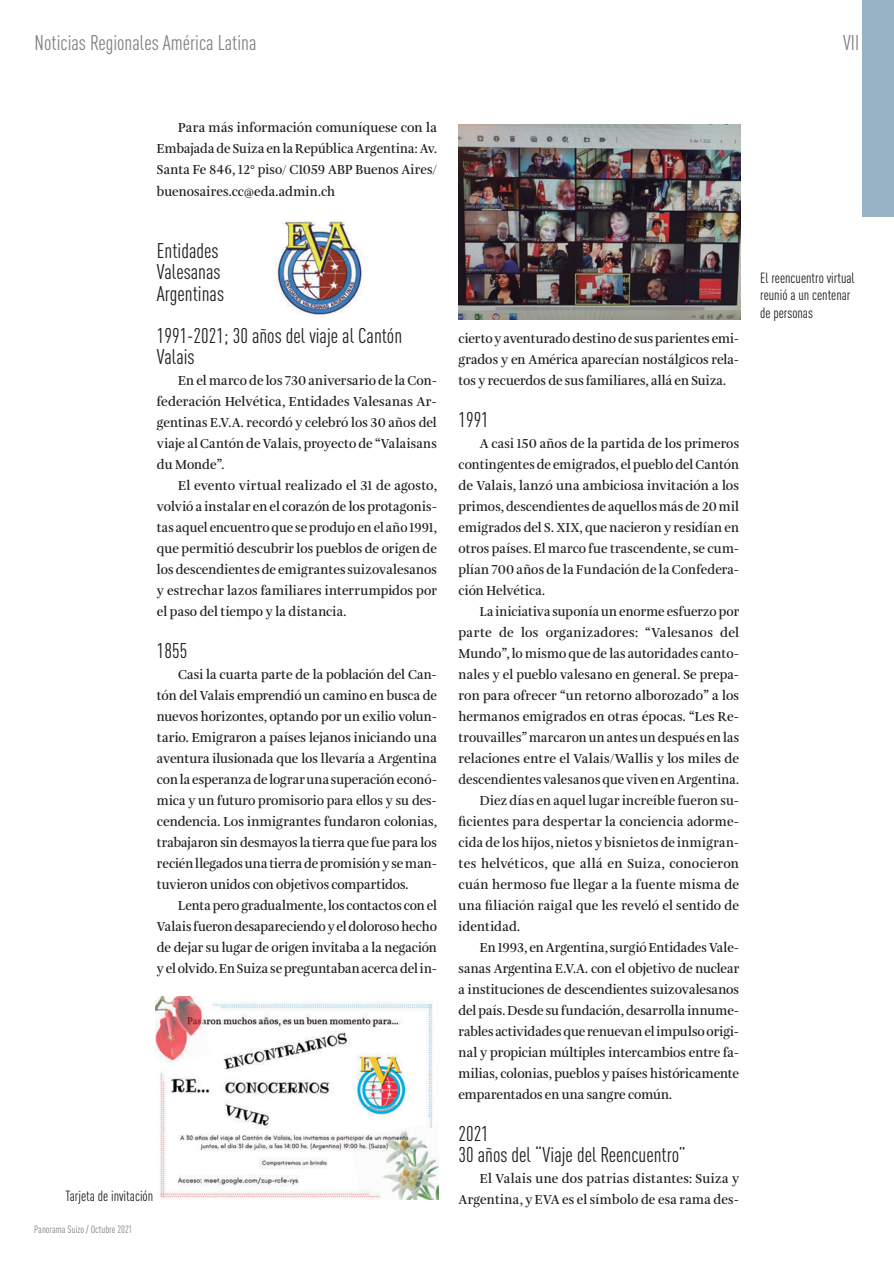
<style>
.page{position:relative;width:894px;height:1263px;background:#fff}
.page>*{position:absolute;margin:0;border:0;box-sizing:border-box;transform-origin:0 0}
.t1{font:condensed 21px/21px "DINOT";color:#231f20}
.t2{font:condensed 21px "DINOT";color:#808285}
.t3{font:condensed 14.7px/17.5px "DINOT";color:#231f20}
.t4{font:600 13.5px/21px "Amalia Pro";letter-spacing:.005em;color:#231f20;text-align:justify;scale:.95 1}
.t5{font:600 13.5px/21px "Amalia Pro";letter-spacing:.005em;color:#231f20;text-align:justify;scale:.96 1}
.t6{font:600 13.5px/21px "Amalia Pro";letter-spacing:.005em;color:#231f20;text-align:justify}
.t7{font:600 13.5px "Amalia Pro";letter-spacing:.005em;color:#231f20;scale:.94 1}
.t8{font:600 13.5px "Amalia Pro";letter-spacing:.025em;color:#231f20}
.t9{font:condensed 10.5px "DINOT";color:#808285}
</style>
<div class="page">
<div style="left:861px;top:0;width:32px;height:216px;background:#99b3c6"></div>
<img style="left:275px;top:221px;width:87px;height:94px">
<img style="left:155px;top:996px;width:283px;height:203px">
<img style="left:458px;top:124px;width:282px;height:195px">
<h1 class="t2" style="left:35px;top:30px;width:223px">Noticias Regionales América Latina</h1>
<h1 class="t2" style="left:842px;top:30px;width:18px">VII</h1>
<p class="t6" style="left:157px;top:118px;width:281px;text-indent:21px">Para más información comuníquese con la Embajada de Suiza en la República Argentina: Av.<br>Santa Fe 846, 12° piso/ C1059 ABP Buenos Aires/ buenosaires.cc@eda.admin.ch</p>
<h1 class="t1" style="left:157px;top:240px;width:69px">Entidades<br>Valesanas<br>Argentinas</h1>
<h1 class="t1" style="left:157px;top:324px;width:247px">1991-2021; 30 años del viaje al Cantón<br>Valais</h1>
<p class="t4" style="left:157px;top:370px;width:296px;text-indent:21px">En el marco de los 730 aniversario de la Con&shy;federación Helvética, Entidades Valesanas Ar&shy;gentinas E.V.A. recordó y celebró los 30 años del viaje al Cantón de Valais, proyecto de “Valaisans du Monde”.</p>
<p class="t6" style="left:157px;top:475px;width:281px;text-indent:21px">El evento virtual realizado el 31 de agosto, volvió a instalar en el corazón de los protagonis&shy;tas aquel encuentro que se produjo en el año 1991, que permitió descubrir los pueblos de origen de los descendientes de emigrantes suizovalesanos y estrechar lazos familiares interrumpidos por el paso del tiempo y la distancia.</p>
<h1 class="t1" style="left:157px;top:639px;width:32px">1855</h1>
<p class="t5" style="left:157px;top:664px;width:293px;text-indent:21px">Casi la cuarta parte de la población del Can&shy;tón del Valais emprendió un camino en busca de nuevos horizontes, optando por un exilio volun&shy;tario. Emigraron a países lejanos iniciando una aventura ilusionada que los llevaría a Argentina con la esperanza de lograr una superación econó&shy;mica y un futuro promisorio para ellos y su des&shy;cendencia. Los inmigrantes fundaron colonias, trabajaron sin desmayos la tierra que fue para los recién llegados una tierra de promisión y se man&shy;tuvieron unidos con objetivos compartidos.</p>
<p class="t4" style="left:157px;top:895px;width:296px;text-indent:21px">Lenta pero gradualmente, los contactos con el Valais fueron desapareciendo y el doloroso hecho de dejar su lugar de origen invitaba a la negación y el olvido. En Suiza se preguntaban acerca del in-</p>
<p class="t3" style="left:65px;top:1187px;width:89px">Tarjeta de invitación</p>
<p class="t9" style="left:34px;top:1223px;width:100px">Panorama Suizo / Octubre 2021</p>
<p class="t4" style="left:458px;top:328px;width:297px">cierto y aventurado destino de sus parientes emi&shy;grados y en América aparecían nostálgicos rela&shy;tos y recuerdos de sus familiares, allá en Suiza.</p>
<h1 class="t1" style="left:458px;top:408px;width:32px">1991</h1>
<p class="t4" style="left:458px;top:433px;width:297px;text-indent:21px">A casi 150 años de la partida de los primeros contingentes de emigrados, el pueblo del Cantón de Valais, lanzó una ambiciosa invitación a los primos, descendientes de aquellos más de 20 mil emigrados del S. XIX, que nacieron y residían en otros países. El marco fue trascendente, se cum&shy;plían 700 años de la Fundación de la Confedera&shy;ción Helvética.</p>
<p class="t7" style="left:479px;top:603px;width:277px">La iniciativa suponía un enorme esfuerzo por</p>
<p class="t8" style="left:458px;top:624px;width:282px">parte de los organizadores: “Valesanos del</p>
<p class="t4" style="left:458px;top:643px;width:297px">Mundo”, lo mismo que de las autoridades canto-</p>
<p class="t4" style="left:458px;top:664px;width:297px">nales y el pueblo valesano en general. Se prepa-</p>
<p class="t6" style="left:458px;top:685px;width:282px">ron para ofrecer “un retorno alborozado” a los</p>
<p class="t5" style="left:458px;top:706px;width:294px">hermanos emigrados en otras épocas. “Les Re-</p>
<p class="t7" style="left:458px;top:729px;width:300px">trouvailles” marcaron un antes un después en las</p>
<p class="t6" style="left:458px;top:748px;width:282px">relaciones entre el Valais/Wallis y los miles de</p>
<p class="t7" style="left:458px;top:771px;width:300px">descendientes valesanos que viven en Argentina.</p>
<p class="t4" style="left:479px;top:790px;width:274px">Diez días en aquel lugar increíble fueron su-</p>
<p class="t4" style="left:458px;top:811px;width:297px">ficientes para despertar la conciencia adorme-</p>
<p class="t7" style="left:458px;top:834px;width:300px">cida de los hijos, nietos y bisnietos de inmigran-</p>
<p class="t8" style="left:458px;top:855px;width:282px">tes helvéticos, que allá en Suiza, conocieron</p>
<p class="t5" style="left:458px;top:874px;width:294px">cuán hermoso fue llegar a la fuente misma de</p>
<p class="t4" style="left:458px;top:895px;width:297px">una filiación raigal que les reveló el sentido de</p>
<p class="t4" style="left:458px;top:916px;width:66px">identidad.</p>
<p class="t4" style="left:479px;top:937px;width:274px">En 1993, en Argentina, surgió Entidades Vale-</p>
<p class="t4" style="left:458px;top:958px;width:297px">sanas Argentina E.V.A. con el objetivo de nuclear</p>
<p class="t5" style="left:458px;top:979px;width:293px">a instituciones de descendientes suizovalesanos</p>
<p class="t4" style="left:458px;top:1000px;width:297px">del país. Desde su fundación, desarrolla innume-</p>
<p class="t4" style="left:458px;top:1021px;width:297px">rables actividades que renuevan el impulso origi-</p>
<p class="t5" style="left:458px;top:1042px;width:294px">nal y propician múltiples intercambios entre fa-</p>
<p class="t4" style="left:458px;top:1063px;width:297px">milias, colonias, pueblos y países históricamente</p>
<p class="t4" style="left:458px;top:1084px;width:226px">emparentados en una sangre común.</p>
<h1 class="t1" style="left:458px;top:1122px;width:228px">2021<br>30 años del “Viaje del Reencuentro”</h1>
<p class="t5" style="left:458px;top:1168px;width:294px;text-align:right">El Valais une dos patrias distantes: Suiza y<br>Argentina, y EVA es el símbolo de esa rama des-</p>
<p class="t3" style="left:759px;top:268px;width:96px">El reencuentro virtual reunió a un centenar de personas</p>
</div>
